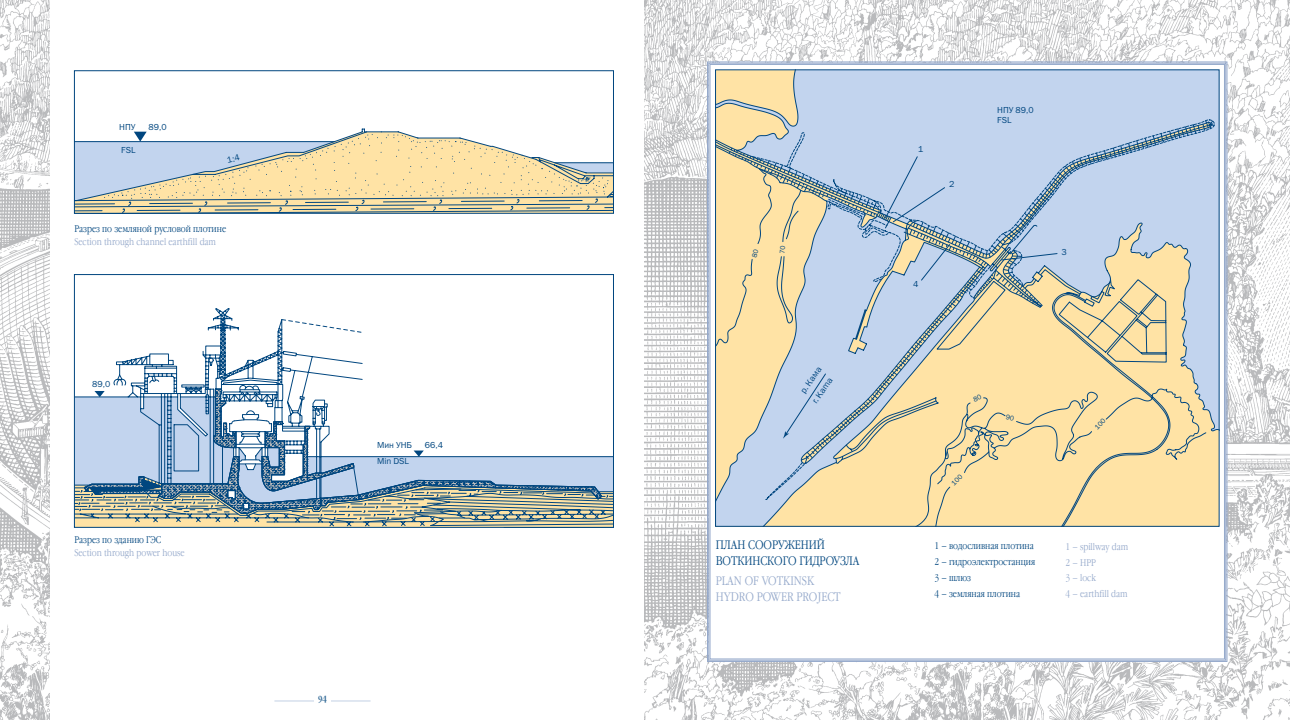
<style>
.page{position:relative;width:1290px;height:720px;background:#fff}
.page>*{position:absolute;margin:0;border:0;box-sizing:border-box;transform-origin:0 0}
.t1{font:300 12.25px/15.8px "Garamond Narrow C";color:#00467f}
.t2{font:300 12.25px/15.8px "Garamond Narrow C";color:#95a9cb}
.t3{font:300 9.62px/15.8px "Garamond Narrow C";color:#00467f}
.t4{font:300 9.62px/15.8px "Garamond Narrow C";color:#95a9cb}
.t5{font:8.75px/15.5px "Franklin Gothic Book C";color:#00467f}
.t6{font:700 8.75px "Garamond Narrow C";color:#336b98}
</style>
<div class="page">
<img style="left:0;top:0;width:50px;height:719px">
<hr style="left:274px;top:700px;width:96px;height:1px;background:#c3d0e4">
<div style="left:314px;top:695px;width:17px;height:11px;background:#fff"></div>
<img style="left:645px;top:0;width:645px;height:719px">
<svg style="left:706px;top:61px;width:522px;height:601px"></svg>
<svg style="left:717px;top:72px;width:495px;height:47px;background:#c9d5e2"></svg>
<svg style="left:717px;top:119px;width:498px;height:405px;background:#e2d9bc"></svg>
<div style="left:783px;top:372px;width:44px;height:66px;background:#c2d4ee"></div>
<svg style="left:143px;top:308px;width:219px;height:49px"></svg>
<svg style="left:281px;top:319px;width:80px;height:13px"></svg>
<svg style="left:113px;top:357px;width:250px;height:31px"></svg>
<svg style="left:76px;top:388px;width:536px;height:137px"></svg>
<div style="left:74px;top:274px;width:540px;height:253px;border:1px solid #00467f"></div>
<svg style="left:715px;top:168px;width:78px;height:194px;background:#ebd6a2"></svg>
<svg style="left:833px;top:124px;width:386px;height:339px;background:#cccfc7"></svg>
<svg style="left:951px;top:474px;width:12px;height:11px"></svg>
<svg style="left:74px;top:128px;width:539px;height:85px"></svg>
<p class="t5" style="left:119px;top:119px;width:18px">НПУ</p>
<p class="t5" style="left:121px;top:142px;width:16px">FSL</p>
<p class="t5" style="left:149px;top:119px;width:19px">89,0</p>
<p class="t3" style="left:74px;top:221px;width:153px">Разрез по земляной русловой плотине</p>
<p class="t4" style="left:74px;top:234px;width:143px">Section through channel earthfill dam</p>
<p class="t5" style="left:92px;top:376px;width:19px">89,0</p>
<p class="t3" style="left:74px;top:532px;width:88px">Разрез по зданию ГЭС</p>
<p class="t4" style="left:74px;top:544px;width:112px">Section through power house</p>
<p class="t5" style="left:377px;top:436px;width:37px">Мин УНБ</p>
<p class="t5" style="left:425px;top:436px;width:20px">66,4</p>
<p class="t5" style="left:377px;top:453px;width:33px">Min DSL</p>
<p class="t6" style="left:318px;top:694px;width:10px">94</p>
<p class="t5" style="left:795px;top:389px;width:33px;rotate:-55deg">р. Кама r. Kama</p>
<p class="t1" style="left:716px;top:537px;width:111px">ПЛАН СООРУЖЕНИЙ<br>Воткинск</p>
<p class="t1" style="left:774px;top:552px;width:87px">ОГО ГИДРОУЗЛА</p>
<p class="t2" style="left:716px;top:573px;width:126px">PLAN OF Votkinsk<br>HYDRO POWER PROJECT</p>
<p class="t5" style="left:918px;top:141px;width:7px">1</p>
<p class="t5" style="left:949px;top:176px;width:7px">2</p>
<p class="t5" style="left:913px;top:276px;width:7px">4</p>
<p class="t5" style="left:997px;top:104px;width:38px;line-height:10.5px">НПУ 89,0<br>FSL</p>
<p class="t5" style="left:1061px;top:244px;width:7px">3</p>
<p class="t3" style="left:934px;top:538px;width:102px">1 – водосливная плотина<br>2 – гидроэлектростанция<br>3 – шлюз<br>4 – земляная плотина</p>
<p class="t4" style="left:1065px;top:538px;width:64px">1 – spillway dam<br>2 – HPP<br>3 – lock<br>4 – earthfill dam</p>
</div>
